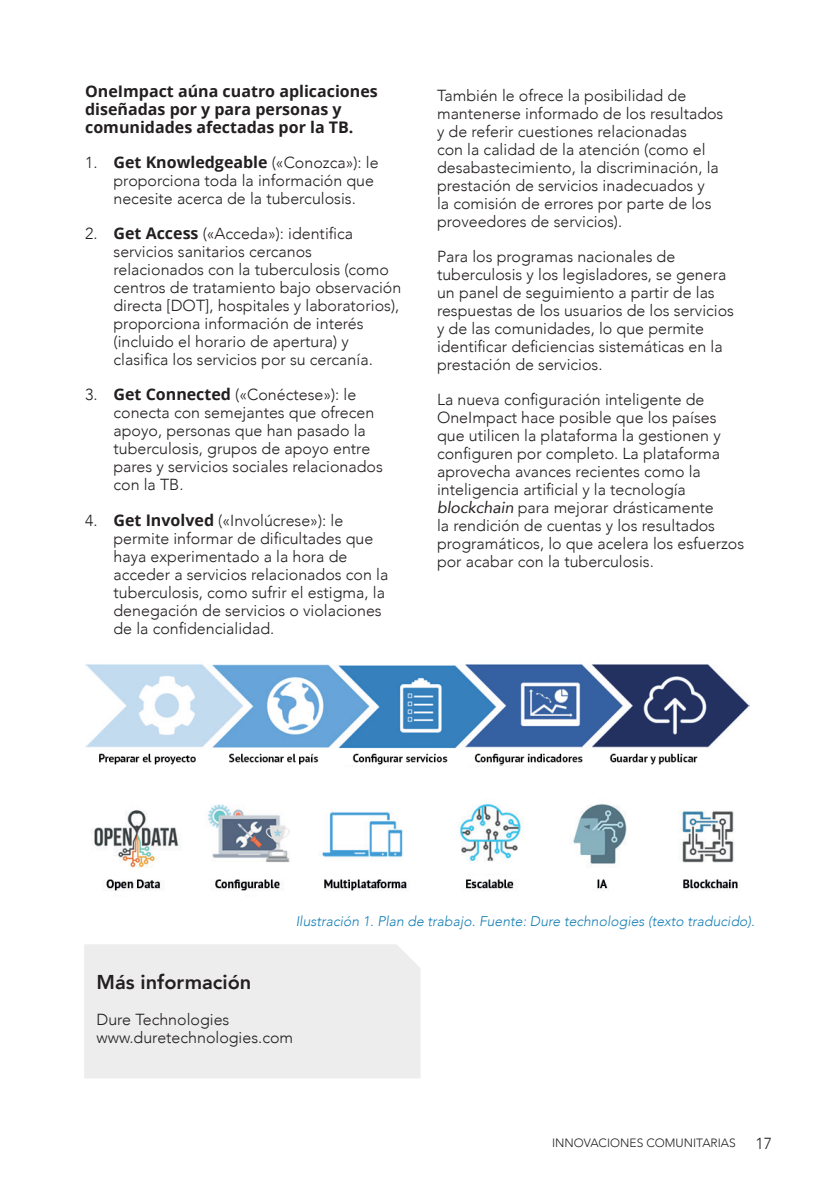
<style>
.page{position:relative;width:840px;height:1191px;background:#fff}
.page>*{position:absolute;margin:0;border:0;box-sizing:border-box;transform-origin:0 0}
.t1{font:800 20px "Avenir";color:#231f20}
.t2{font:300 16px/18px "Avenir";color:#231f20}
.t3{font:700 16px/18px "Open Sans";color:#231f20}
.t4{font:italic 300 14px "Avenir";color:#1780b4}
.t5{font:300 12px "Avenir";color:#231f20}
.s1{font-family:"Open Sans";font-weight:700}
.s2{font-weight:400;font-style:italic}
.s3{font-size:16px}
</style>
<div class="page">
<div style="left:84px;top:944px;width:336px;height:134px;background:#ededed"></div>
<img style="left:85px;top:664px;width:665px;height:102px">
<img style="left:94px;top:803px;width:644px;height:88px">
<p class="t3" style="left:85px;top:82px;width:294px">OneImpact aúna cuatro aplicaciones diseñadas por y para personas y comunidades afectadas por la TB.</p>
<p class="t2" style="left:113px;top:154px;width:266px;text-indent:-28px">1. <span class="s1">Get Knowledgeable</span> («Conozca»): le proporciona toda la información que necesite acerca de la tuberculosis.</p>
<p class="t2" style="left:113px;top:225px;width:289px;text-indent:-28px">2. <span class="s1">Get Access</span> («Acceda»): identifica servicios sanitarios cercanos relacionados con la tuberculosis (como centros de tratamiento bajo observación directa [DOT], hospitales y laboratorios), proporciona información de interés (incluido el horario de apertura) y clasifica los servicios por su cercanía.</p>
<p class="t2" style="left:113px;top:386px;width:271px;text-indent:-28px">3. <span class="s1">Get Connected</span> («Conéctese»): le conecta con semejantes que ofrecen apoyo, personas que han pasado la tuberculosis, grupos de apoyo entre pares y servicios sociales relacionados con la TB.</p>
<p class="t2" style="left:113px;top:511px;width:276px;text-indent:-28px">4. <span class="s1">Get Involved</span> («Involúcrese»): le permite informar de dificultades que haya experimentado a la hora de acceder a servicios relacionados con la tuberculosis, como sufrir el estigma, la denegación de servicios o violaciones de la confidencialidad.</p>
<p class="t2" style="left:437px;top:87px;width:288px">También le ofrece la posibilidad de mantenerse informado de los resultados y de referir cuestiones relacionadas<br>con la calidad de la atención (como el desabastecimiento, la discriminación, la prestación de servicios inadecuados y<br>la comisión de errores por parte de los proveedores de servicios).</p>
<p class="t2" style="left:437px;top:248px;width:298px">Para los programas nacionales de tuberculosis y los legisladores, se genera un panel de seguimiento a partir de las respuestas de los usuarios de los servicios y de las comunidades, lo que permite identificar deficiencias sistemáticas en la prestación de servicios.</p>
<p class="t2" style="left:437px;top:391px;width:308px">La nueva configuración inteligente de OneImpact hace posible que los países que utilicen la plataforma la gestionen y configuren por completo. La plataforma aprovecha avances recientes como la inteligencia artificial y la tecnología <span class="s2">blockchain</span> para mejorar drásticamente<br>la rendición de cuentas y los resultados programáticos, lo que acelera los esfuerzos por acabar con la tuberculosis.</p>
<p class="t4" style="left:295px;top:913px;width:460px">Ilustración 1. Plan de trabajo. Fuente: Dure technologies (texto traducido).</p>
<p class="t1" style="left:96px;top:966px;width:156px">Más información</p>
<p class="t2" style="left:96px;top:1010px;width:198px">Dure Technologies www.duretechnologies.com</p>
<p class="t5" style="left:551px;top:1136px;width:221px">INNOVACIONES COMUNITARIAS <span class="s3">17</span></p>
</div>
